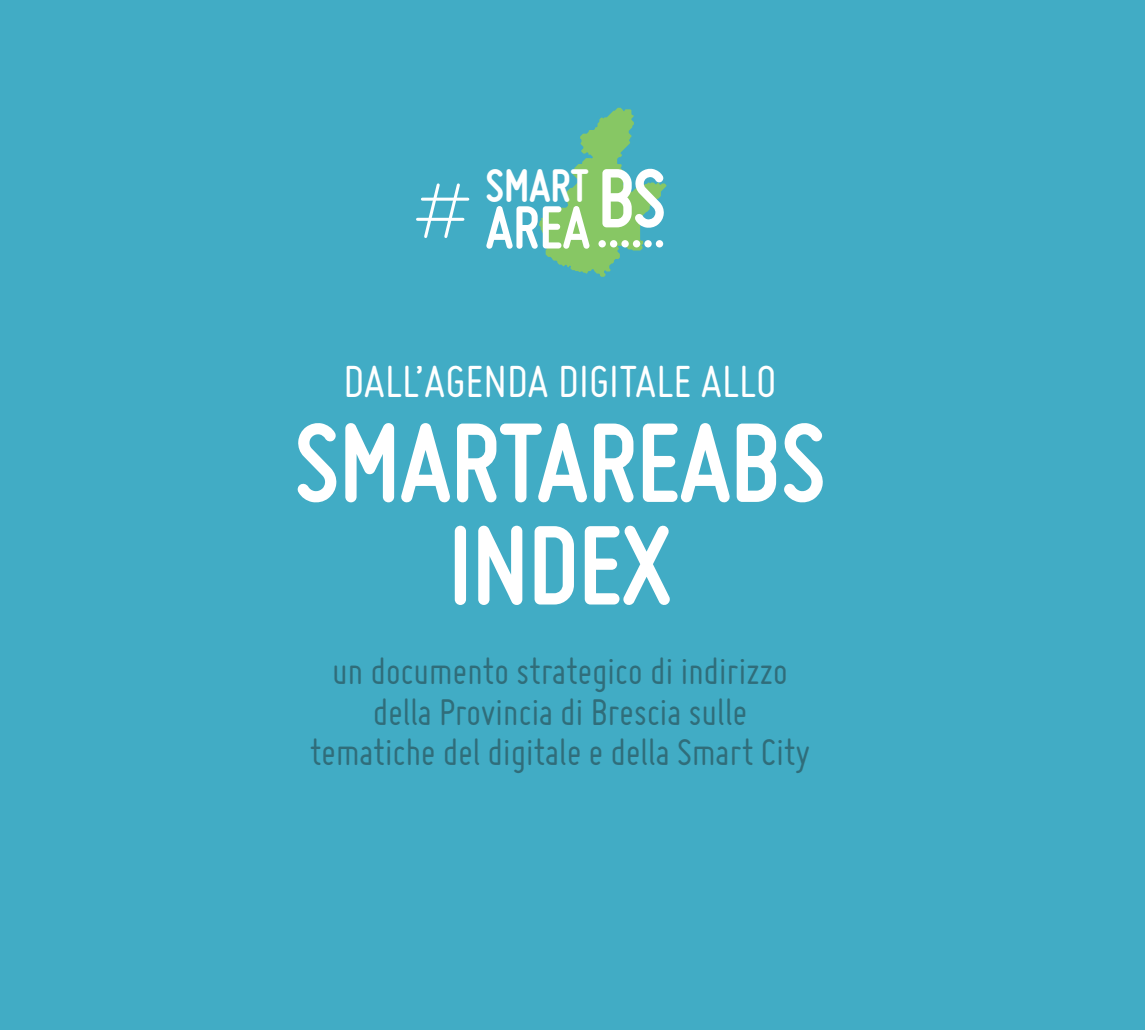
<style>
.page{position:relative;width:1145px;height:1030px;background:#fff}
.page>*{position:absolute;margin:0;border:0;box-sizing:border-box;transform-origin:0 0}
.t1{font:700 117.23px/102.6px "Miso";color:#fff;text-align:center}
.t2{font:700 63.23px "Miso";color:#fff}
.t3{font:49.05px "Miso";color:#fff}
.t4{font:700 48.6px "Miso";color:#fff}
.t5{font:40.5px/40.5px "Miso";letter-spacing:-.01em;color:#306d7a;text-align:center}
</style>
<div class="page">
<div style="left:0;top:0;width:1144px;height:1030px;background:#41acc5"></div>
<svg style="left:539px;top:108px;width:127px;height:169px"></svg>
<svg style="left:422px;top:183px;width:40px;height:55px"></svg>
<hr style="left:417px;top:218px;width:46px;height:3px;background:#fff">
<hr style="left:422px;top:198px;width:46px;height:3px;background:#fff">
<div style="left:598px;top:240px;width:7px;height:7px;background:#fff;border-radius:50%"></div>
<div style="left:610px;top:240px;width:7px;height:7px;background:#fff;border-radius:50%"></div>
<div style="left:621px;top:240px;width:7px;height:7px;background:#fff;border-radius:50%"></div>
<div style="left:632px;top:240px;width:8px;height:7px;background:#fff;border-radius:50%"></div>
<div style="left:644px;top:240px;width:7px;height:7px;background:#fff;border-radius:50%"></div>
<div style="left:655px;top:240px;width:8px;height:7px;background:#fff;border-radius:50%"></div>
<h2 class="t2" style="left:486px;top:191px;width:181px">AREA <sup>BS</sup></h2>
<p class="t4" style="left:485px;top:158px;width:105px">SMART</p>
<p class="t3" style="left:343px;top:355px;width:434px">DALL’AGENDA DIGITALE ALLO</p>
<h1 class="t1" style="left:294px;top:410px;width:532px">SMARTAREABS<br>INDEX</h1>
<p class="t5" style="left:309px;top:650px;width:502px">un documento strategico di indirizzo della Provincia di Brescia sulle tematiche del digitale e della Smart City</p>
</div>
